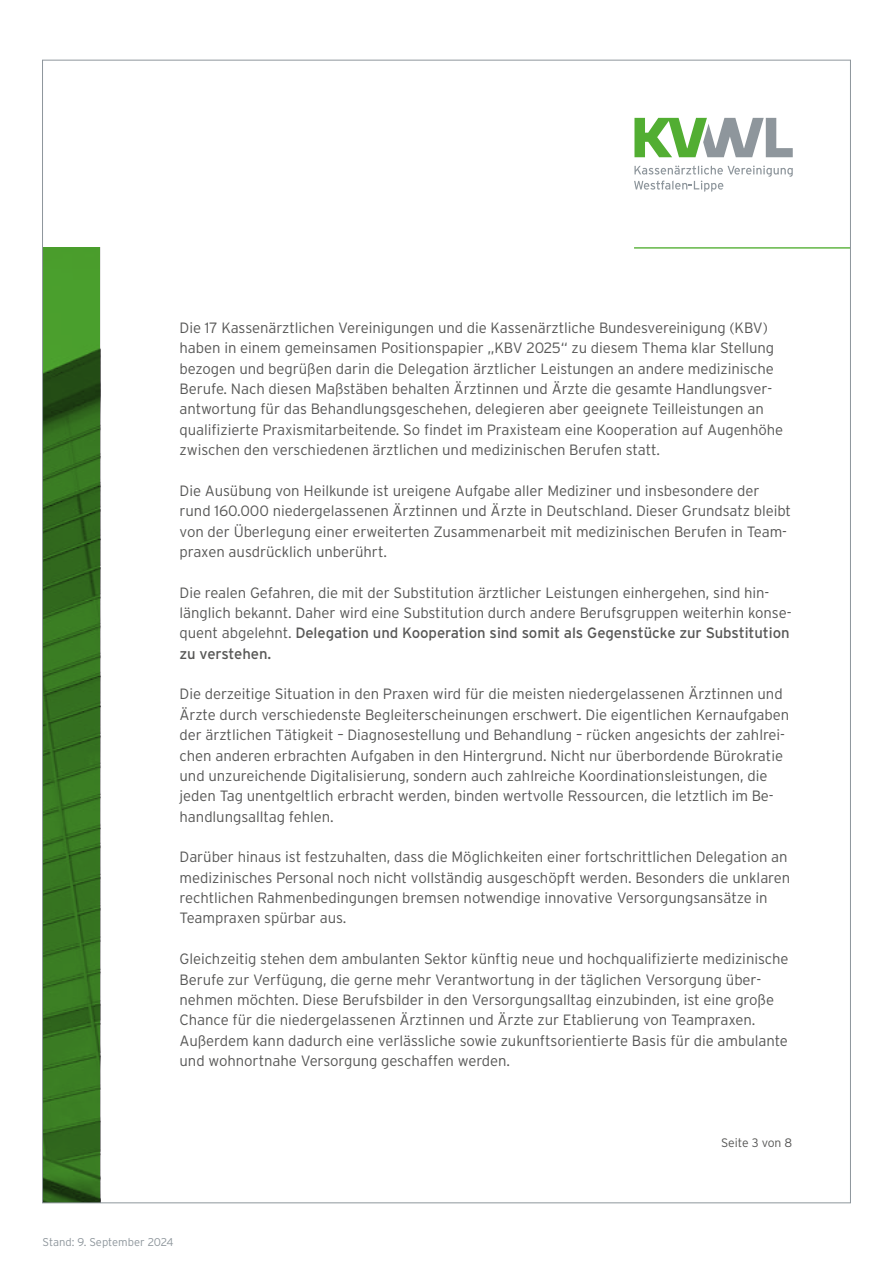
<style>
.page{position:relative;width:893px;height:1263px;background:#fff}
.page>*{position:absolute;margin:0;border:0;box-sizing:border-box;transform-origin:0 0}
.t1{font:300 15px/20.4px "Interstate";letter-spacing:-.005em;color:#575756}
.t2{font:300 12.15px "Interstate";letter-spacing:-.01em;color:#575756}
.t3{font:300 11.25px "Interstate";letter-spacing:-.005em;color:#8e969c}
.s1{font-weight:400}
</style>
<div class="page">
<img style="left:44px;top:247px;width:56px;height:954px">
<svg style="left:634px;top:165px;width:159px;height:27px"></svg>
<svg style="left:634px;top:118px;width:159px;height:39px"></svg>
<hr style="left:634px;top:247px;width:216px;height:2px;background:#52ae32">
<p class="t1" style="left:180px;top:317px;width:605px">Die 17 Kassenärztlichen Vereinigungen und die Kassenärztliche Bundesvereinigung (KBV) haben in einem gemeinsamen Positionspapier „KBV 2025“ zu diesem Thema klar Stellung bezogen und begrüßen darin die Delegation ärztlicher Leistungen an andere medizinische Berufe. Nach diesen Maßstäben behalten Ärztinnen und Ärzte die gesamte Handlungsver&shy;antwortung für das Behandlungsgeschehen, delegieren aber geeignete Teilleistungen an qualifizierte Praxismitarbeitende. So findet im Praxisteam eine Kooperation auf Augenhöhe zwischen den verschiedenen ärztlichen und medizinischen Berufen statt.</p>
<p class="t1" style="left:180px;top:480px;width:613px">Die Ausübung von Heilkunde ist ureigene Aufgabe aller Mediziner und insbesondere der rund 160.000 niedergelassenen Ärztinnen und Ärzte in Deutschland. Dieser Grundsatz bleibt von der Überlegung einer erweiterten Zusammenarbeit mit medizinischen Berufen in Team&shy;praxen ausdrücklich unberührt.</p>
<p class="t1" style="left:180px;top:582px;width:613px">Die realen Gefahren, die mit der Substitution ärztlicher Leistungen einhergehen, sind hin&shy;länglich bekannt. Daher wird eine Substitution durch andere Berufsgruppen weiterhin konse&shy;quent abgelehnt. <span class="s1">Delegation und Kooperation sind somit als Gegenstücke zur Substitution zu verstehen.</span></p>
<p class="t1" style="left:180px;top:684px;width:611px">Die derzeitige Situation in den Praxen wird für die meisten niedergelassenen Ärztinnen und Ärzte durch verschiedenste Begleiterscheinungen erschwert. Die eigentlichen Kernaufgaben der ärztlichen Tätigkeit – Diagnosestellung und Behandlung – rücken angesichts der zahlrei&shy;chen anderen erbrachten Aufgaben in den Hintergrund. Nicht nur überbordende Bürokratie und unzureichende Digitalisierung, sondern auch zahlreiche Koordinationsleistungen, die jeden Tag unentgeltlich erbracht werden, binden wertvolle Ressourcen, die letztlich im Be&shy;handlungsalltag fehlen.</p>
<p class="t1" style="left:180px;top:847px;width:612px">Darüber hinaus ist festzuhalten, dass die Möglichkeiten einer fortschrittlichen Delegation an medizinisches Personal noch nicht vollständig ausgeschöpft werden. Besonders die unklaren rechtlichen Rahmenbedingungen bremsen notwendige innovative Versorgungsansätze in Teampraxen spürbar aus.</p>
<p class="t1" style="left:180px;top:948px;width:610px">Gleichzeitig stehen dem ambulanten Sektor künftig neue und hochqualifizierte medizinische Berufe zur Verfügung, die gerne mehr Verantwortung in der täglichen Versorgung über&shy;nehmen möchten. Diese Berufsbilder in den Versorgungsalltag einzubinden, ist eine große Chance für die niedergelassenen Ärztinnen und Ärzte zur Etablierung von Teampraxen.<br>Außerdem kann dadurch eine verlässliche sowie zukunftsorientierte Basis für die ambulante und wohnortnahe Versorgung geschaffen werden.</p>
<p class="t3" style="left:43px;top:1235px;width:133px">Stand: 9. September 2024</p>
<p class="t2" style="left:721px;top:1136px;width:73px">Seite 3 von 8</p>
</div>
